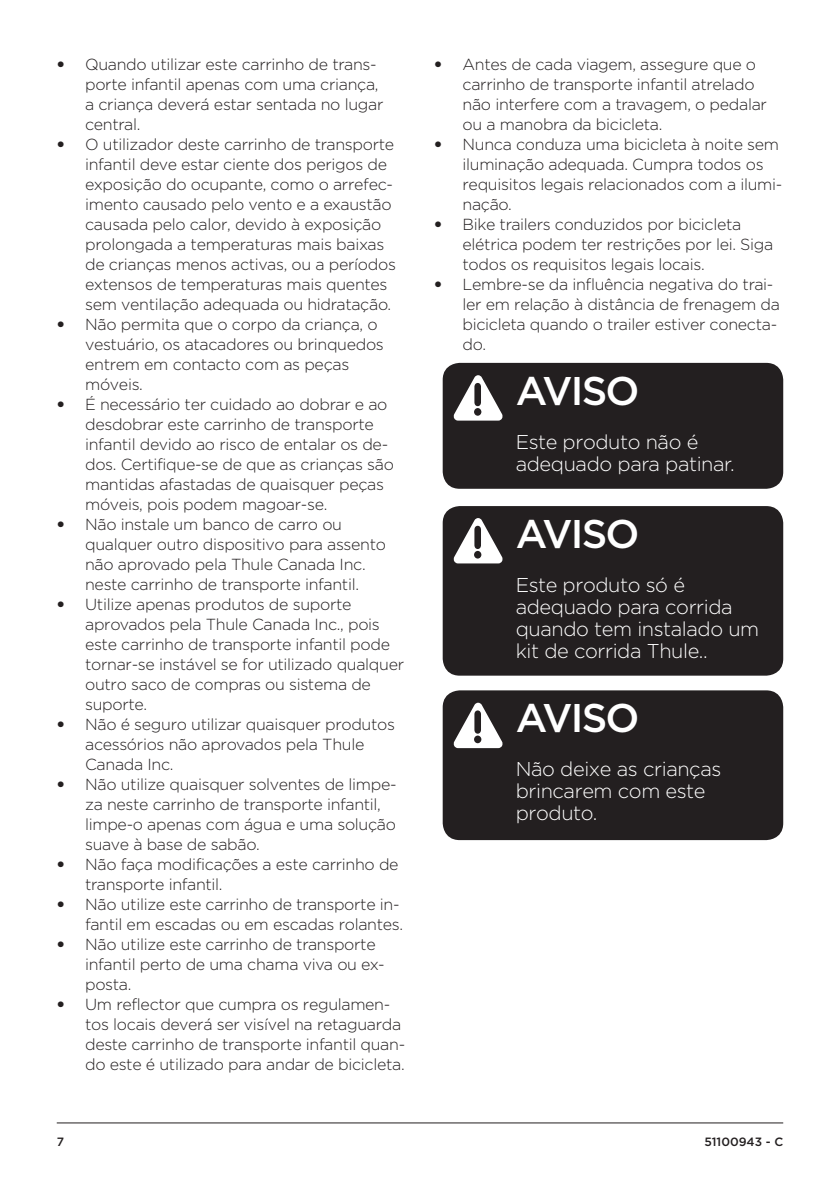
<style>
.page{position:relative;width:840px;height:1191px;background:#fff}
.page>*{position:absolute;margin:0;border:0;box-sizing:border-box;transform-origin:0 0}
.Subheading{font:500 40px "Thule";letter-spacing:-.05em;color:#fff}
.TOC-_body{font:300 20px/22px "Thule";letter-spacing:-.02em;color:#fff}
.t1{font:300 16px/20px "Thule";letter-spacing:-.02em;color:#231f20}
.t2{font:500 12px "Thule";color:#231f20}
</style>
<div class="page">
<div style="left:442px;top:363px;width:340px;height:126px;background:#231f20;border-radius:17px"></div>
<svg style="left:453px;top:375px;width:49px;height:45px"></svg>
<div style="left:442px;top:690px;width:340px;height:150px;background:#231f20;border-radius:17px"></div>
<svg style="left:453px;top:702px;width:49px;height:46px"></svg>
<div style="left:442px;top:506px;width:340px;height:169px;background:#231f20;border-radius:17px"></div>
<svg style="left:453px;top:518px;width:49px;height:45px"></svg>
<hr style="left:57px;top:1122px;width:725px;height:1px;background:#231f20">
<p class="t1" style="left:85px;top:53px;width:299px;text-indent:-28px">• Quando utilizar este carrinho de trans&shy;porte infantil apenas com uma criança, a criança deverá estar sentada no lugar central.</p>
<p class="t1" style="left:85px;top:133px;width:312px;text-indent:-28px">• O utilizador deste carrinho de transporte infantil deve estar ciente dos perigos de exposição do ocupante, como o arrefec&shy;imento causado pelo vento e a exaustão causada pelo calor, devido à exposição prolongada a temperaturas mais baixas de crianças menos activas, ou a períodos extensos de temperaturas mais quentes sem ventilação adequada ou hidratação.</p>
<p class="t1" style="left:85px;top:313px;width:300px;text-indent:-28px">• Não permita que o corpo da criança, o vestuário, os atacadores ou brinquedos entrem em contacto com as peças móveis.</p>
<p class="t1" style="left:85px;top:393px;width:310px;text-indent:-28px">• É necessário ter cuidado ao dobrar e ao desdobrar este carrinho de transporte infantil devido ao risco de entalar os de&shy;dos. Certifique-se de que as crianças são mantidas afastadas de quaisquer peças móveis, pois podem magoar-se.</p>
<p class="t1" style="left:85px;top:513px;width:302px;text-indent:-28px">• Não instale um banco de carro ou qualquer outro dispositivo para assento não aprovado pela Thule Canada Inc. neste carrinho de transporte infantil.</p>
<p class="t1" style="left:85px;top:593px;width:320px;text-indent:-28px">• Utilize apenas produtos de suporte aprovados pela Thule Canada Inc., pois este carrinho de transporte infantil pode tornar-se instável se for utilizado qualquer outro saco de compras ou sistema de suporte.</p>
<p class="t1" style="left:85px;top:713px;width:311px;text-indent:-28px">• Não é seguro utilizar quaisquer produtos acessórios não aprovados pela Thule<br>Canada Inc.</p>
<p class="t1" style="left:85px;top:773px;width:313px;text-indent:-28px">• Não utilize quaisquer solventes de limpe&shy;za neste carrinho de transporte infantil, limpe-o apenas com água e uma solução suave à base de sabão.</p>
<p class="t1" style="left:85px;top:853px;width:315px;text-indent:-28px">• Não faça modificações a este carrinho de transporte infantil.</p>
<p class="t1" style="left:57px;top:893px;width:348px;text-align:right">• Não utilize este carrinho de transporte in&shy;fantil em escadas ou em escadas rolantes.</p>
<p class="t1" style="left:85px;top:933px;width:301px;text-indent:-28px">• Não utilize este carrinho de transporte infantil perto de uma chama viva ou ex&shy;posta.</p>
<p class="t1" style="left:85px;top:993px;width:321px;text-indent:-28px">• Um reflector que cumpra os regulamen&shy;tos locais deverá ser visível na retaguarda deste carrinho de transporte infantil quan&shy;do este é utilizado para andar de bicicleta.</p>
<p class="t1" style="left:462px;top:53px;width:306px;text-indent:-28px">• Antes de cada viagem, assegure que o carrinho de transporte infantil atrelado não interfere com a travagem, o pedalar ou a manobra da bicicleta.</p>
<p class="t1" style="left:462px;top:133px;width:321px;text-indent:-28px">• Nunca conduza uma bicicleta à noite sem iluminação adequada. Cumpra todos os requisitos legais relacionados com a ilumi&shy;nação.</p>
<p class="t1" style="left:462px;top:213px;width:312px;text-indent:-28px">• Bike trailers conduzidos por bicicleta elétrica podem ter restrições por lei. Siga todos os requisitos legais locais.</p>
<p class="t1" style="left:462px;top:273px;width:319px;text-indent:-28px">• Lembre-se da influência negativa do trai&shy;ler em relação à distância de frenagem da bicicleta quando o trailer estiver conecta&shy;do.</p>
<p class="Subheading" style="left:515px;top:364px;width:125px">AVISO</p>
<p class="TOC-_body" style="left:515px;top:430px;width:220px">Este produto não é adequado para patinar.</p>
<p class="Subheading" style="left:515px;top:507px;width:125px">AVISO</p>
<p class="TOC-_body" style="left:515px;top:573px;width:245px">Este produto só é adequado para corrida quando tem instalado um kit de corrida Thule..</p>
<p class="Subheading" style="left:515px;top:692px;width:125px">AVISO</p>
<p class="TOC-_body" style="left:515px;top:758px;width:207px">Não deixe as crianças brincarem com este produto.</p>
<p class="t2" style="left:57px;top:1133px;width:9px">7</p>
<p class="t2" style="left:704px;top:1133px;width:80px">51100943 - C</p>
</div>
